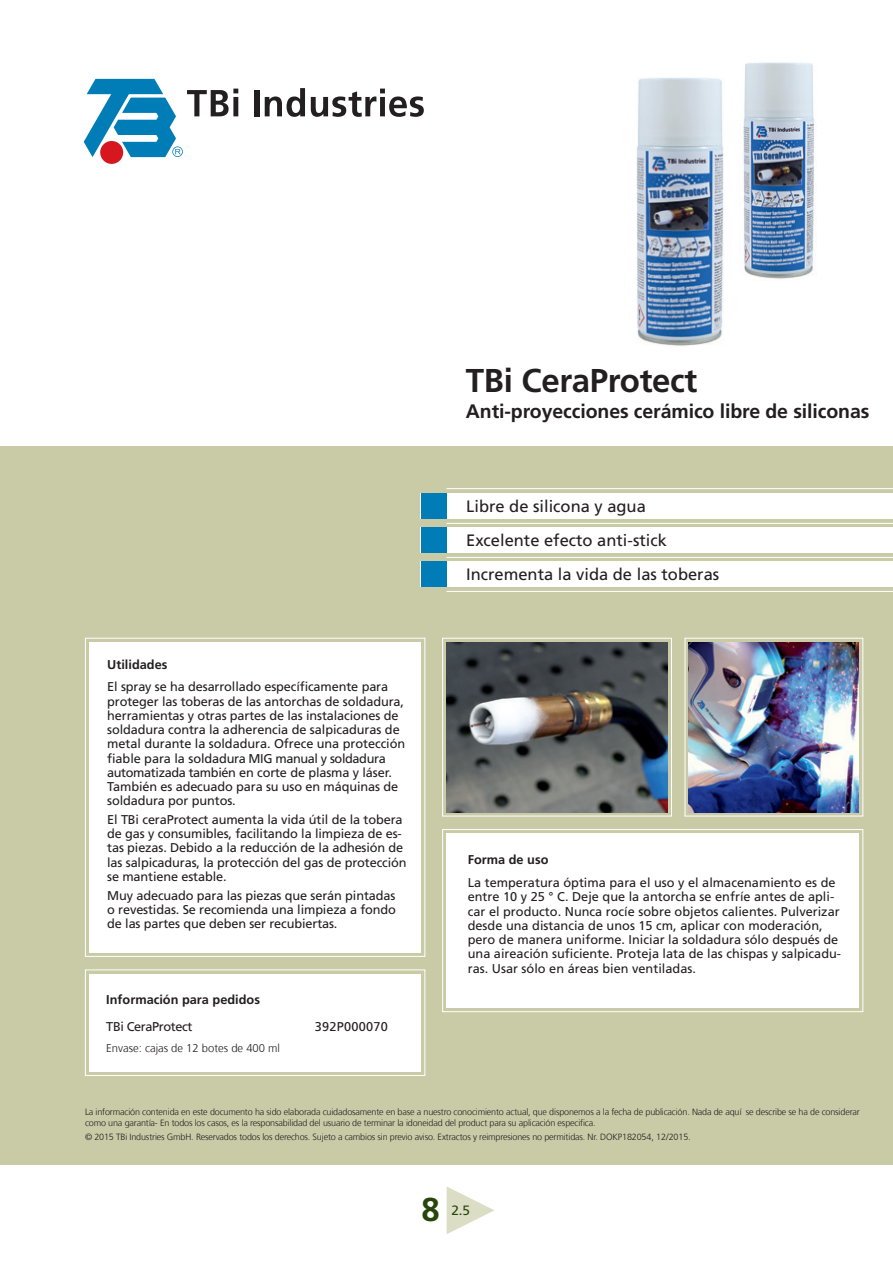
<style>
.page{position:relative;width:893px;height:1263px;background:#fff}
.page>*{position:absolute;margin:0;border:0;box-sizing:border-box;transform-origin:0 0}
.t1{font:700 33px "Frutiger LT Std";letter-spacing:-.01em;color:#231f20}
.t2{font:700 33px "Frutiger LT Std";color:#26460a}
.t3{font:700 19.5px "Frutiger LT Std";letter-spacing:-.005em;color:#231f20}
.t4{font:16.5px/34px "Frutiger LT Std";color:#231f20}
.t5{font:13.5px "Frutiger LT Std";color:#26460a}
.t6{font:12.75px/14.2px "Frutiger LT Std";letter-spacing:-.01em;color:#231f20}
.t7{font:700 12.75px "Frutiger LT Std";color:#231f20}
.t8{font:12.75px "Frutiger LT Std";letter-spacing:-.03em;color:#231f20}
.t9{font:12.75px "Frutiger LT Std";letter-spacing:.02em;color:#231f20}
.t10{font:300 11.25px "Frutiger";color:#231f20}
.t11{font:300 9px/10.8px "Frutiger";letter-spacing:-.015em;color:#231f20}
.s1{font-family:"Times New Roman";font-weight:400;font-size:67.5px;color:#dbddc5}
</style>
<div class="page">
<div style="left:0;top:446px;width:893px;height:719px;background:#c9cba7"></div>
<svg style="left:85px;top:969px;width:341px;height:107px;background:#fafaf7"></svg>
<svg style="left:442px;top:637px;width:230px;height:180px"></svg>
<svg style="left:684px;top:637px;width:180px;height:180px"></svg>
<img style="left:446px;top:642px;width:222px;height:170px">
<img style="left:689px;top:642px;width:170px;height:170px">
<div style="left:421px;top:493px;width:472px;height:26px;background:#fff"></div>
<div style="left:421px;top:493px;width:25px;height:26px;background:#007cb6"></div>
<div style="left:421px;top:527px;width:472px;height:26px;background:#fff"></div>
<div style="left:421px;top:527px;width:25px;height:26px;background:#007cb6"></div>
<hr style="left:446px;top:523px;width:447px;height:1px;background:#fff">
<div style="left:421px;top:561px;width:472px;height:26px;background:#fff"></div>
<div style="left:421px;top:561px;width:25px;height:26px;background:#007cb6"></div>
<hr style="left:446px;top:557px;width:447px;height:1px;background:#fff">
<hr style="left:446px;top:591px;width:447px;height:1px;background:#fff">
<div style="left:85px;top:637px;width:341px;height:320px;background:#fff"></div>
<svg style="left:442px;top:829px;width:422px;height:183px"></svg>
<div style="left:446px;top:833px;width:413px;height:175px;background:#fff"></div>
<div style="left:100px;top:141px;width:23px;height:23px;background:#d7171f;border-radius:50%"></div>
<svg style="left:84px;top:79px;width:154px;height:78px"></svg>
<div style="left:254px;top:90px;width:5px;height:26px;background:#231f20"></div>
<svg style="left:265px;top:88px;width:40px;height:29px"></svg>
<svg style="left:311px;top:89px;width:113px;height:28px"></svg>
<hr style="left:446px;top:488px;width:447px;height:1px;background:#fff">
<img style="left:637px;top:78px;width:87px;height:268px">
<img style="left:743px;top:62px;width:72px;height:217px">
<h1 class="t1" style="left:466px;top:361px;width:233px">TBi CeraProtect</h1>
<h2 class="t3" style="left:466px;top:399px;width:405px">Anti-proyecciones cerámico libre de siliconas</h2>
<p class="t7" style="left:107px;top:657px;width:62px">Utilidades</p>
<p class="t6" style="left:107px;top:680px;width:300px">El spray se ha desarrollado específicamente para proteger las toberas de las antorchas de soldadura, herramientas y otras partes de las instalaciones de soldadura contra la adherencia de salpicaduras de metal durante la soldadura. Ofrece una protección fiable para la soldadura MIG manual y soldadura automatizada también en corte de plasma y láser.<br>También es adecuado para su uso en máquinas de soldadura por puntos.</p>
<p class="t6" style="left:107px;top:812px;width:301px">El TBi ceraProtect aumenta la vida útil de la tobera de gas y consumibles, facilitando la limpieza de es&shy;tas piezas. Debido a la reducción de la adhesión de las salpicaduras, la protección del gas de protección se mantiene estable.</p>
<p class="t6" style="left:107px;top:888px;width:290px;text-align:justify">Muy adecuado para las piezas que serán pintadas o revestidas. Se recomienda una limpieza a fondo de las partes que deben ser recubiertas.</p>
<p class="t7" style="left:106px;top:992px;width:155px">Información para pedidos</p>
<p class="t8" style="left:106px;top:1019px;width:88px">TBi CeraProtect</p>
<p class="t9" style="left:315px;top:1019px;width:75px">392P000070</p>
<p class="t10" style="left:106px;top:1042px;width:175px">Envase: cajas de 12 botes de 400 ml</p>
<p class="t4" style="left:466px;top:489px;width:255px">Libre de silicona y agua<br>Excelente efecto anti-stick<br>Incrementa la vida de las toberas</p>
<p class="t7" style="left:468px;top:852px;width:82px">Forma de uso</p>
<p class="t6" style="left:468px;top:875px;width:375px">La temperatura óptima para el uso y el almacenamiento es de entre 10 y 25 ° C. Deje que la antorcha se enfríe antes de apli&shy;car el producto. Nunca rocíe sobre objetos calientes. Pulverizar desde una distancia de unos 15 cm, aplicar con moderación, pero de manera uniforme. Iniciar la soldadura sólo después de una aireación suficiente. Proteja lata de las chispas y salpicadu&shy;ras. Usar sólo en áreas bien ventiladas.</p>
<p class="t11" style="left:85px;top:1107px;width:776px">La información contenida en este documento ha sido elaborada cuidadosamente en base a nuestro conocimiento actual, que disponemos a la fecha de publicación. Nada de aquí se describe se ha de considerar como una garantía- En todos los casos, es la responsabilidad del usuario de terminar la idoneidad del product para su aplicación especifica.</p>
<p class="t11" style="left:85px;top:1131px;width:607px">© 2015 TBi Industries GmbH. Reservados todos los derechos. Sujeto a cambios sin previo aviso. Extractos y reimpresiones no permitidas. Nr. DOKP182054, 12/2015.</p>
<h1 class="t2" style="left:422px;top:1190px;width:84px">8<span class="s1">►</span></h1>
<p class="t5" style="left:451px;top:1203px;width:20px">2.5</p>
</div>
